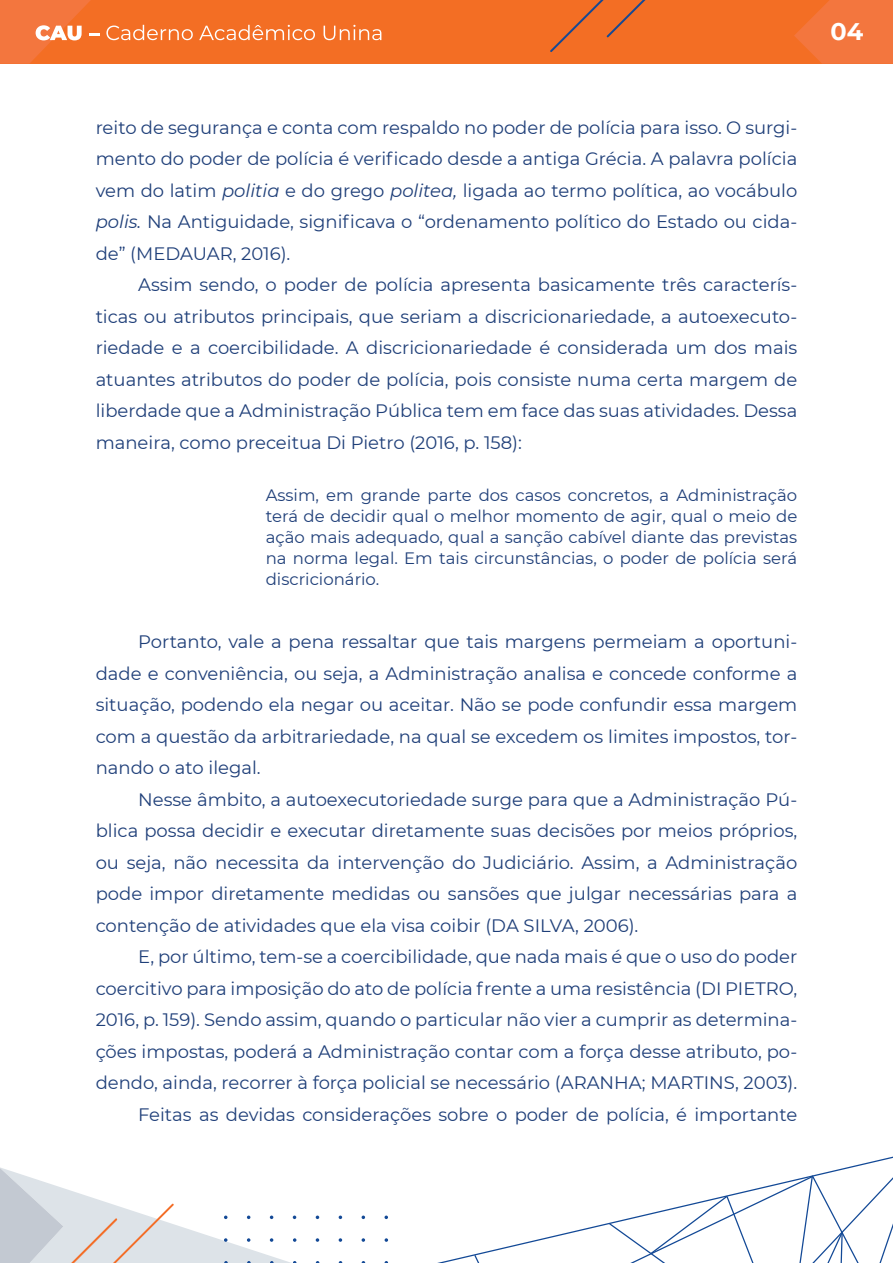
<style>
.page{position:relative;width:893px;height:1263px;background:#fff}
.page>*{position:absolute;margin:0;border:0;box-sizing:border-box;transform-origin:0 0}
.t1{font:700 24px "Montserrat";color:#fff}
.t2{font:18px/31.5px "Montserrat";color:#1f3f79;text-align:justify}
.t3{font:16.5px/21px "Montserrat";color:#1f3f79;text-align:justify}
.s1{font-style:italic}
</style>
<div class="page">
<div style="left:0;top:0;width:893px;height:64px;background:#f36e24"></div>
<svg style="left:794px;top:0;width:99px;height:64px"></svg>
<svg style="left:0;top:0;width:99px;height:64px"></svg>
<svg style="left:106px;top:25px;width:87px;height:15px"></svg>
<svg style="left:199px;top:25px;width:116px;height:15px"></svg>
<svg style="left:324px;top:25px;width:57px;height:15px"></svg>
<svg style="left:550px;top:0;width:96px;height:52px"></svg>
<svg style="left:437px;top:1156px;width:456px;height:107px"></svg>
<svg style="left:474px;top:1255px;width:5px;height:8px"></svg>
<svg style="left:609px;top:1175px;width:284px;height:88px"></svg>
<svg style="left:316px;top:1215px;width:3px;height:4px"></svg>
<svg style="left:339px;top:1215px;width:3px;height:4px"></svg>
<svg style="left:362px;top:1215px;width:3px;height:4px"></svg>
<svg style="left:384px;top:1215px;width:4px;height:4px"></svg>
<svg style="left:316px;top:1238px;width:3px;height:4px"></svg>
<svg style="left:339px;top:1238px;width:3px;height:4px"></svg>
<svg style="left:362px;top:1238px;width:3px;height:4px"></svg>
<svg style="left:385px;top:1238px;width:3px;height:4px"></svg>
<svg style="left:0;top:1167px;width:296px;height:96px"></svg>
<p class="t2" style="left:96px;top:111px;width:703px">reito de segurança e conta com respaldo no poder de polícia para isso. O surgi&shy;mento do poder de polícia é verificado desde a antiga Grécia. A palavra polícia vem do latim <span class="s1">politia</span> e do grego <span class="s1">politea,</span> ligada ao termo política, ao vocábulo <span class="s1">polis.</span> Na Antiguidade, significava o “ordenamento político do Estado ou cida&shy;de” (MEDAUAR, 2016).</p>
<p class="t2" style="left:96px;top:268px;width:703px;text-indent:43px">Assim sendo, o poder de polícia apresenta basicamente três caracterís&shy;ticas ou atributos principais, que seriam a discricionariedade, a autoexecuto&shy;riedade e a coercibilidade. A discricionariedade é considerada um dos mais atuantes atributos do poder de polícia, pois consiste numa certa margem de liberdade que a Administração Pública tem em face das suas atividades. Dessa maneira, como preceitua Di Pietro (2016, p. 158):</p>
<p class="t3" style="left:266px;top:484px;width:533px">Assim, em grande parte dos casos concretos, a Administração terá de decidir qual o melhor momento de agir, qual o meio de ação mais adequado, qual a sanção cabível diante das previstas na norma legal. Em tais circunstâncias, o poder de polícia será discricionário.</p>
<p class="t2" style="left:96px;top:625px;width:703px;text-indent:43px">Portanto, vale a pena ressaltar que tais margens permeiam a oportuni&shy;dade e conveniência, ou seja, a Administração analisa e concede conforme a situação, podendo ela negar ou aceitar. Não se pode confundir essa margem com a questão da arbitrariedade, na qual se excedem os limites impostos, tor&shy;nando o ato ilegal.</p>
<p class="t2" style="left:96px;top:783px;width:703px;text-indent:43px">Nesse âmbito, a autoexecutoriedade surge para que a Administração Pú&shy;blica possa decidir e executar diretamente suas decisões por meios próprios, ou seja, não necessita da intervenção do Judiciário. Assim, a Administração pode impor diretamente medidas ou sansões que julgar necessárias para a contenção de atividades que ela visa coibir (DA SILVA, 2006).</p>
<p class="t2" style="left:96px;top:940px;width:703px;text-align:right">E, por último, tem-se a coercibilidade, que nada mais é que o uso do poder coercitivo para imposição do ato de polícia frente a uma resistência (DI PIETRO, 2016, p. 159). Sendo assim, quando o particular não vier a cumprir as determina&shy;ções impostas, poderá a Administração contar com a força desse atributo, po&shy;dendo, ainda, recorrer à força policial se necessário (ARANHA; MARTINS, 2003).<br>Feitas as devidas considerações sobre o poder de polícia, é importante</p>
<h1 class="t1" style="left:830px;top:14px;width:34px">04</h1>
</div>
